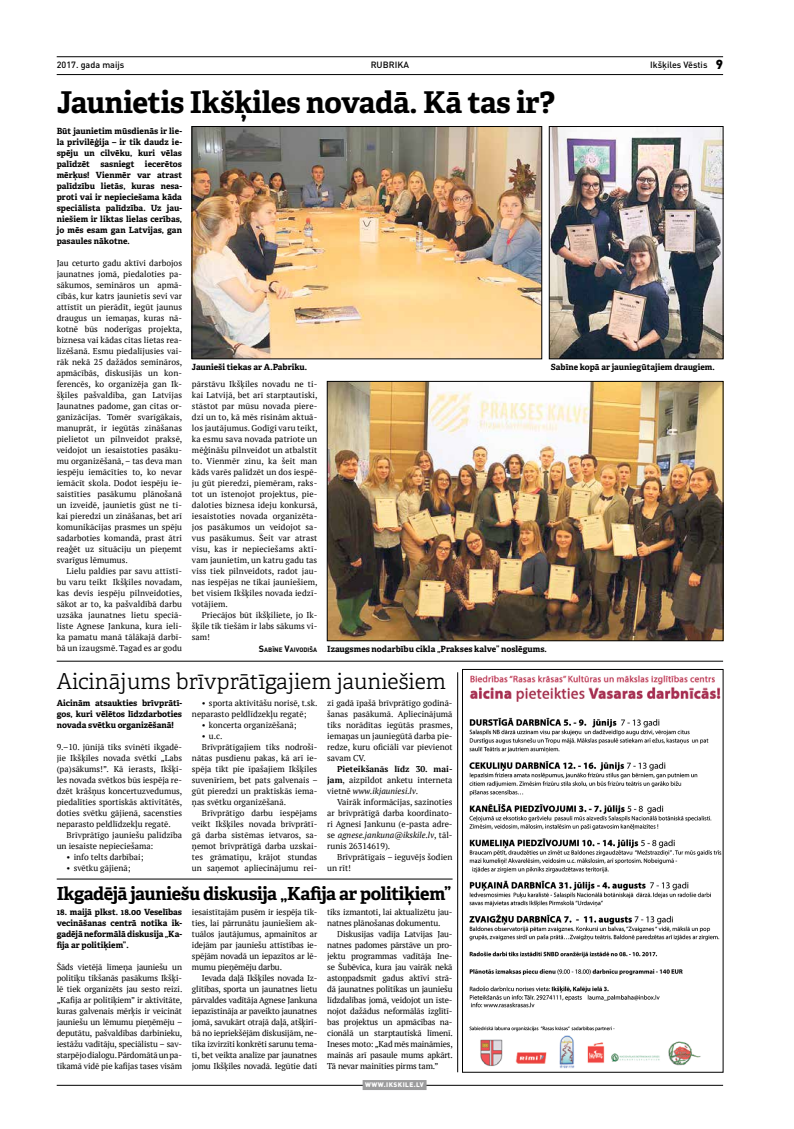
<style>
.page{position:relative;width:794px;height:1129px;background:#fff}
.page>*{position:absolute;margin:0;border:0;box-sizing:border-box;transform-origin:0 0}
.t1{font:700 30px "Adelle";letter-spacing:-.01em;color:#000}
.t2{font:300 22px "Adelle";color:#000}
.t3{font:700 18px "Adelle";letter-spacing:-.02em;color:#000}
.t4{font:500 9px "DIN Pro";color:#000}
.t5{font:8.5px/11px "PT Serif";color:#000;text-align:justify}
.t6{font:700 8.5px/11px "Adelle";color:#000;text-align:justify}
.t7{font:8.5px/11px "PT Serif";letter-spacing:-.02em;color:#000}
.t8{font:900 6.5px "DIN Pro";letter-spacing:.07em;color:#fff}
.t9{font:700 6.3px "DIN Pro";color:#000}
.s1{font-weight:900;font-size:13px}
.s2{font-size:9px}
.s3{font-weight:700}
.s4{font-style:italic}
</style>
<div class="page">
<hr style="left:57px;top:56px;width:666px;height:1px;background:#000">
<hr style="left:57px;top:74px;width:666px;height:1px;background:#000">
<hr style="left:57px;top:1084px;width:666px;height:1px;background:#000">
<div style="left:362px;top:1079px;width:64px;height:10px;background:#9c9c9d"></div>
<img style="left:194px;top:128px;width:346px;height:229px">
<div style="left:192px;top:126px;width:350px;height:233px;border:1px solid #000"></div>
<img style="left:329px;top:383px;width:392px;height:256px">
<div style="left:327px;top:381px;width:396px;height:260px;border:1px solid #000"></div>
<img style="left:551px;top:128px;width:170px;height:229px">
<div style="left:549px;top:126px;width:174px;height:233px;border:1px solid #000"></div>
<hr style="left:57px;top:660px;width:666px;height:1px;background:#000">
<hr style="left:57px;top:878px;width:395px;height:1px;background:#000">
<hr style="left:457px;top:672px;width:1px;height:399px;background:#000">
<img style="left:469px;top:675px;width:252px;height:394px">
<div style="left:462px;top:669px;width:261px;height:403px;border:1px solid #000"></div>
<img style="left:469px;top:711px;width:252px;height:320px">
<p class="t4" style="left:57px;top:59px;width:195px">2017. gada maijs R</p>
<p class="t4" style="left:377px;top:59px;width:28px">UBRIKA</p>
<p class="t4" style="left:650px;top:59px;width:74px">Ikšķiles Vēstis <span class="s1">9</span></p>
<h1 class="t1" style="left:57px;top:84px;width:500px">Jaunietis Ikšķiles novadā. Kā tas ir?</h1>
<p class="t6" style="left:57px;top:125px;width:127px">Būt jaunietim mūsdienās ir lie&shy;la privilēģija – ir tik daudz ie&shy;spēju un cilvēku, kuri vēlas palīdzēt sasniegt iecerētos mērķus! Vienmēr var atrast palīdzību lietās, kuras nesa&shy;proti vai ir nepieciešama kāda speciālista palīdzība. Uz jau&shy;niešiem ir liktas lielas cerības, jo mēs esam gan Latvijas, gan pasaules nākotne.</p>
<p class="t5" style="left:57px;top:257px;width:127px">Jau ceturto gadu aktīvi darbojos jaunatnes jomā, piedaloties pa&shy;sākumos, semināros un apmā&shy;cībās, kur katrs jaunietis sevi var attīstīt un pierādīt, iegūt jaunus draugus un iemaņas, kuras nā&shy;kotnē būs noderīgas projekta, biznesa vai kādas citas lietas rea&shy;lizēšanā. Esmu piedalījusies vai&shy;rāk nekā 25 dažādos semināros, apmācībās, diskusijās un kon&shy;ferencēs, ko organizēja gan Ik&shy;šķiles pašvaldība, gan Latvijas Jaunatnes padome, gan citas or&shy;ganizācijas. Tomēr svarīgākais, manuprāt, ir iegūtās zināšanas pielietot un pilnveidot praksē, veidojot un iesaistoties pasāku&shy;mu organizēšanā, – tas deva man iespēju iemācīties to, ko nevar iemācīt skola. Dodot iespēju ie&shy;saistīties pasākumu plānošanā un izveidē, jaunietis gūst ne ti&shy;kai pieredzi un zināšanas, bet arī komunikācijas prasmes un spēju sadarboties komandā, prast ātri reaģēt uz situāciju un pieņemt svarīgus lēmumus.</p>
<p class="t5" style="left:57px;top:565px;width:127px;text-indent:10px">Lielu paldies par savu attīstī&shy;bu varu teikt Ikšķiles novadam, kas devis iespēju pilnveidoties, sākot ar to, ka pašvaldībā darbu uzsāka jaunatnes lietu speciā&shy;liste Agnese Jankuna, kura ieli&shy;ka pamatu manā tālākajā darbī&shy;bā un izaugsmē. Tagad es ar godu</p>
<p class="t6" style="left:192px;top:361px;width:117px">Jaunieši tiekas ar A.Pabriku.</p>
<p class="t6" style="left:551px;top:361px;width:165px">Sabīne kopā ar jauniegūtajiem draugiem.</p>
<p class="t5" style="left:192px;top:378px;width:127px">pārstāvu Ikšķiles novadu ne ti&shy;kai Latvijā, bet arī starptautiski, stāstot par mūsu novada piere&shy;dzi un to, kā mēs risinām aktuā&shy;los jautājumus. Godīgi varu teikt, ka esmu sava novada patriote un mēģināšu pilnveidot un atbalstīt to. Vienmēr zinu, ka šeit man kāds varēs palīdzēt un dos iespē&shy;ju gūt pieredzi, piemēram, raks&shy;tot un īstenojot projektus, pie&shy;daloties biznesa ideju konkursā, iesaistoties novada organizēta&shy;jos pasākumos un veidojot sa&shy;vus pasākumus. Šeit var atrast visu, kas ir nepieciešams aktī&shy;vam jaunietim, un katru gadu tas viss tiek pilnveidots, radot jau&shy;nas iespējas ne tikai jauniešiem, bet visiem Ikšķiles novada iedzī&shy;votājiem.</p>
<p class="t5" style="left:192px;top:609px;width:127px;text-indent:10px">Priecājos būt ikšķiliete, jo Ik&shy;šķile tik tiešām ir labs sākums vi&shy;sam!</p>
<p class="t9" style="left:259px;top:645px;width:60px"><span class="s2">S</span>ABĪNE <span class="s2">V</span>AIVODIŠA</p>
<p class="t6" style="left:327px;top:643px;width:221px">Izaugsmes nodarbību cikla „Prakses kalve” noslēgums.</p>
<h2 class="t2" style="left:57px;top:667px;width:391px">Aicinājums brīvprātīgajiem jauniešiem</h2>
<p class="t6" style="left:57px;top:697px;width:127px">Aicinām atsaukties brīvprātī&shy;gos, kuri vēlētos līdzdarboties novada svētku organizēšanā!</p>
<p class="t5" style="left:57px;top:741px;width:127px">9.–10. jūnijā tiks svinēti ikgadē&shy;jie Ikšķiles novada svētki „Labs (pa)sākums!”. Kā ierasts, Ikšķi&shy;les novada svētkos būs iespēja re&shy;dzēt krāšņus koncertuzvedumus, piedalīties sportiskās aktivitātēs, doties svētku gājienā, sacensties neparasto peldlīdzekļu regatē.</p>
<p class="t5" style="left:57px;top:829px;width:127px;text-indent:10px">Brīvprātīgo jauniešu palīdzība un iesaiste nepieciešama:</p>
<p class="t5" style="left:67px;top:851px;width:78px">• info telts darbībai;</p>
<p class="t5" style="left:67px;top:862px;width:65px">• svētku gājienā;</p>
<p class="t5" style="left:327px;top:697px;width:127px">zi gadā īpašā brīvprātīgo godinā&shy;šanas pasākumā. Apliecinājumā tiks norādītas iegūtās prasmes, iemaņas un jauniegūtā darba pie&shy;redze, kuru oficiāli var pievienot savam CV.</p>
<p class="t5" style="left:327px;top:763px;width:127px;text-indent:10px"><span class="s3">Pieteikšanās līdz 30. mai&shy;jam</span>, aizpildot anketu interneta vietnē <span class="s4">www.ikjauniesi.lv</span>.</p>
<p class="t5" style="left:327px;top:796px;width:127px;text-indent:10px">Vairāk informācijas, sazinoties ar brīvprātīgā darba koordinato&shy;ri Agnesi Jankunu (e-pasta adre&shy;se <span class="s4">agnese.jankuna@ikskile.lv</span>, tāl&shy;runis 26314619).</p>
<p class="t5" style="left:327px;top:851px;width:127px;text-indent:10px">Brīvprātīgais – ieguvējs šodien un rīt!</p>
<p class="t5" style="left:192px;top:697px;width:127px;text-indent:10px">• sporta aktivitāšu norisē, t.sk. neparasto peldlīdzekļu regatē;</p>
<p class="t5" style="left:202px;top:719px;width:96px">• koncerta organizēšanā;</p>
<p class="t5" style="left:202px;top:730px;width:22px">• u.c.</p>
<p class="t5" style="left:202px;top:741px;width:117px">Brīvprātīgajiem tiks nodroši-</p>
<p class="t5" style="left:192px;top:752px;width:127px">nātas pusdienu pakas, kā arī ie-</p>
<p class="t5" style="left:192px;top:763px;width:127px">spēja tikt pie īpašajiem Ikšķiles</p>
<p class="t5" style="left:192px;top:774px;width:127px">suvenīriem, bet pats galvenais –</p>
<p class="t5" style="left:192px;top:785px;width:127px">gūt pieredzi un praktiskās iema-</p>
<p class="t5" style="left:192px;top:796px;width:96px">ņas svētku organizēšanā.</p>
<p class="t5" style="left:202px;top:807px;width:117px">Brīvprātīgo darbu iespējams</p>
<p class="t5" style="left:192px;top:818px;width:127px">veikt Ikšķiles novada brīvprātī-</p>
<p class="t5" style="left:192px;top:829px;width:127px">gā darba sistēmas ietvaros, sa-</p>
<p class="t5" style="left:192px;top:840px;width:127px">ņemot brīvprātīgā darba uzskai-</p>
<p class="t5" style="left:192px;top:851px;width:127px">tes grāmatiņu, krājot stundas</p>
<p class="t5" style="left:192px;top:862px;width:127px">un saņemot apliecinājumu rei-</p>
<h3 class="t3" style="left:57px;top:882px;width:396px">Ikgadējā jauniešu diskusija „Kafija ar politiķiem”</h3>
<p class="t6" style="left:57px;top:906px;width:127px">18. maijā plkst. 18.00 Veselības vecināšanas centrā notika ik&shy;gadējā neformālā diskusija „Ka&shy;fija ar politiķiem”.</p>
<p class="t5" style="left:57px;top:961px;width:127px">Šāds vietējā līmeņa jauniešu un politiķu tikšanās pasākums Ikšķi&shy;lē tiek organizēts jau sesto reizi. „Kafija ar politiķiem” ir aktivitāte, kuras galvenais mērķis ir veicināt jauniešu un lēmumu pieņēmēju – deputātu, pašvaldības darbinieku, iestāžu vadītāju, speciālistu – sav&shy;starpējo dialogu. Pārdomātā un pa&shy;tīkamā vidē pie kafijas tases visām</p>
<p class="t7" style="left:327px;top:906px;width:127px">tiks izmantoti, lai aktualizētu jau&shy;natnes plānošanas dokumentu.</p>
<p class="t5" style="left:327px;top:928px;width:127px;text-indent:10px">Diskusijas vadīja Latvijas Jau&shy;natnes padomes pārstāve un pro&shy;jektu programmas vadītāja Ine&shy;se Šubēvica, kura jau vairāk nekā astoņpadsmit gadus aktīvi strā&shy;dā jaunatnes politikas un jauniešu līdzdalības jomā, veidojot un īste&shy;nojot dažādus neformālās izglītī&shy;bas projektus un apmācības na&shy;cionālā un starptautiskā līmenī.<br>Ineses moto: „Kad mēs maināmies, mainās arī pasaule mums apkārt.<br>Tā nevar mainīties pirms tam.”</p>
<p class="t5" style="left:192px;top:906px;width:127px">iesaistītajām pusēm ir iespēja tik&shy;ties, lai pārrunātu jauniešiem ak&shy;tuālos jautājumus, apmainītos ar idejām par jauniešu attīstības ie&shy;spējām novadā un iepazītos ar lē&shy;mumu pieņēmēju darbu.</p>
<p class="t5" style="left:192px;top:972px;width:127px;text-indent:10px">Ievada daļā Ikšķiles novada Iz&shy;glītības, sporta un jaunatnes lietu pārvaldes vadītāja Agnese Jankuna iepazīstināja ar paveikto jaunatnes jomā, savukārt otrajā daļā, atšķirī&shy;bā no iepriekšējām diskusijām, ne&shy;tika izvirzīti konkrēti sarunu tema&shy;ti, bet veikta analīze par jaunatnes jomu Ikšķiles novadā. Iegūtie dati</p>
<p class="t8" style="left:365px;top:1080px;width:60px">WWW.IKSKILE.LV</p>
</div>
